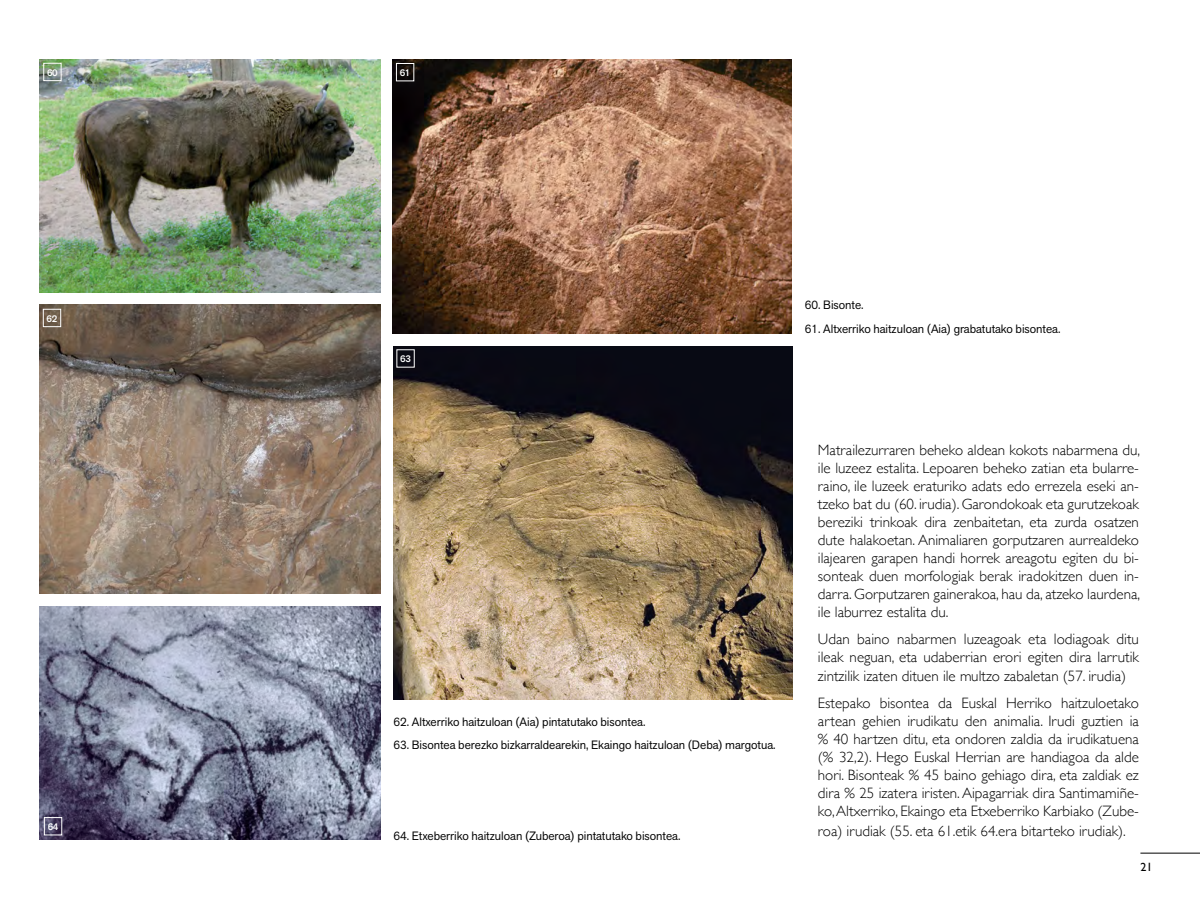
<style>
.page{position:relative;width:1200px;height:900px;background:#fff}
.page>*{position:absolute;margin:0;border:0;box-sizing:border-box;transform-origin:0 0}
.t1{font:300 15px/18px "Gill Sans";color:#000;text-align:justify}
.t2{font:12px "Akzid Grtsk Next";color:#000}
.t3{font:12px "Gill Sans";color:#000}
.t4{font:500 9.6px "Akzid Grtsk Next";letter-spacing:-.03em;color:#fff}
</style>
<div class="page">
<hr style="left:1140px;top:853px;width:60px;height:1px;background:#000">
<img style="left:40px;top:60px;width:340px;height:232px">
<img style="left:393px;top:60px;width:398px;height:273px">
<img style="left:40px;top:305px;width:340px;height:289px">
<img style="left:394px;top:346px;width:399px;height:353px">
<img style="left:40px;top:606px;width:340px;height:233px">
<div style="left:43px;top:63px;width:18px;height:18px;border:1px solid #fff"></div>
<div style="left:396px;top:63px;width:18px;height:18px;border:1px solid #fff"></div>
<div style="left:43px;top:309px;width:18px;height:18px;border:1px solid #fff"></div>
<div style="left:44px;top:817px;width:18px;height:18px;border:1px solid #fff"></div>
<p class="t4" style="left:47px;top:66px;width:12px">60</p>
<p class="t4" style="left:400px;top:66px;width:12px">61</p>
<p class="t4" style="left:47px;top:312px;width:12px">62</p>
<p class="t4" style="left:48px;top:820px;width:12px">64</p>
<p class="t4" style="left:400px;top:352px;width:12px">63</p>
<p class="t2" style="left:805px;top:297px;width:60px">60. Bisonte.</p>
<p class="t2" style="left:805px;top:321px;width:257px">61. Altxerriko haitzuloan (Aia) grabatutako bisontea.</p>
<p class="t2" style="left:394px;top:714px;width:253px">62. Altxerriko haitzuloan (Aia) pintatutako bisontea.</p>
<p class="t2" style="left:394px;top:737px;width:384px">63. Bisontea berezko bizkarraldearekin, Ekaingo haitzuloan (Deba) margotua.</p>
<p class="t2" style="left:394px;top:828px;width:288px">64. Etxeberriko haitzuloan (Zuberoa) pintatutako bisontea.</p>
<p class="t1" style="left:818px;top:440px;width:324px">Matrailezurraren beheko aldean kokots nabarmena du, ile luzeez estalita. Lepoaren beheko zatian eta bularre&shy;raino, ile luzeek eraturiko adats edo errezela eseki an&shy;tzeko bat du (60. irudia). Garondokoak eta gurutzekoak bereziki trinkoak dira zenbaitetan, eta zurda osatzen dute halakoetan. Animaliaren gorputzaren aurrealdeko ilajearen garapen handi horrek areagotu egiten du bi&shy;sonteak duen morfologiak berak iradokitzen duen in&shy;darra. Gorputzaren gainerakoa, hau da, atzeko laurdena, ile laburrez estalita du.</p>
<p class="t1" style="left:818px;top:629px;width:323px">Udan baino nabarmen luzeagoak eta lodiagoak ditu ileak neguan, eta udaberrian erori egiten dira larrutik</p>
<p class="t1" style="left:818px;top:662px;width:322px;line-height:27px">zintzilik izaten dituen ile multzo zabaletan (57. irudia)<br>Estepako bisontea da Euskal Herriko haitzuloetako</p>
<p class="t1" style="left:818px;top:711px;width:323px">artean gehien irudikatu den animalia. Irudi guztien ia % 40 hartzen ditu, eta ondoren zaldia da irudikatuena (% 32,2). Hego Euskal Herrian are handiagoa da alde hori. Bisonteak % 45 baino gehiago dira, eta zaldiak ez dira % 25 izatera iristen. Aipagarriak dira Santimamiñe&shy;ko, Altxerriko, Ekaingo eta Etxeberriko Karbiako (Zube-</p>
<p class="t1" style="left:818px;top:821px;width:309px">roa) irudiak (55. eta 61.etik 64.era bitarteko irudiak).</p>
<p class="t3" style="left:1140px;top:860px;width:13px">21</p>
</div>
